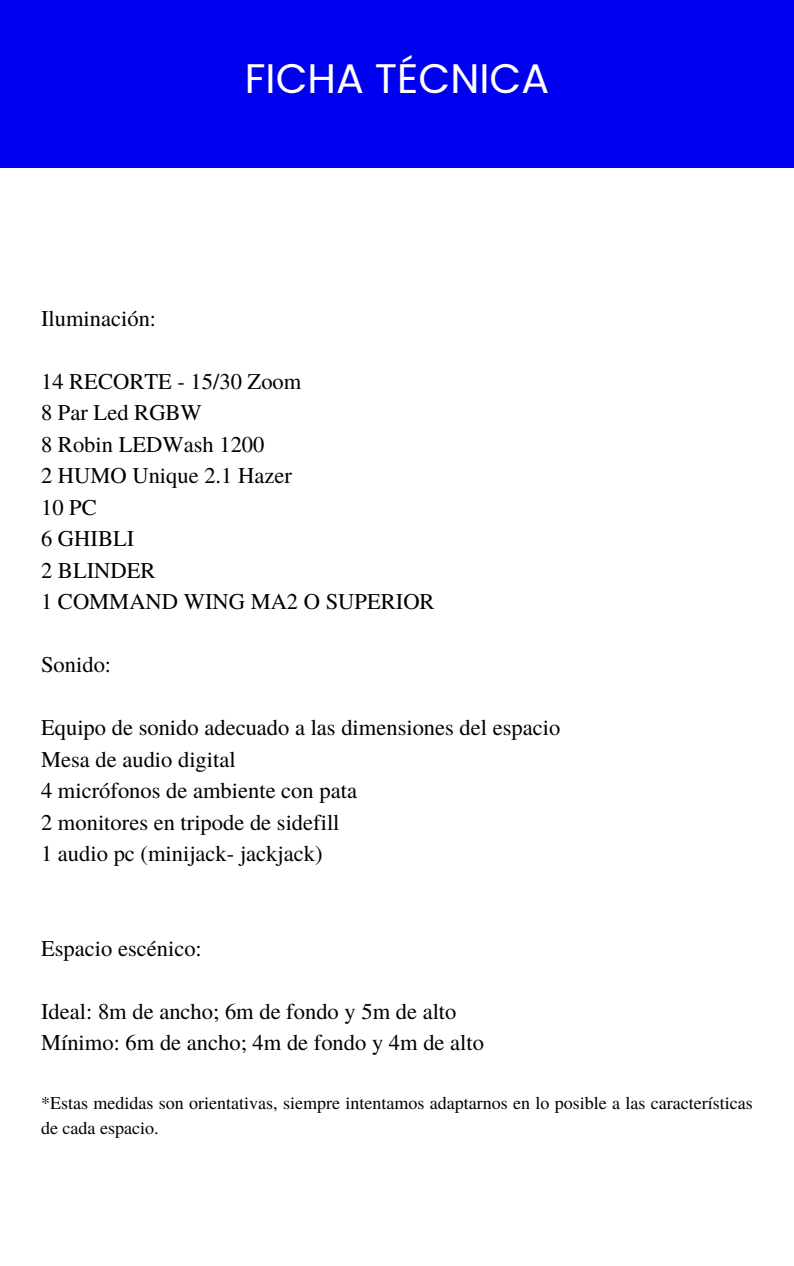
<style>
.page{position:relative;width:794px;height:1266px;background:#fff}
.page>*{position:absolute;margin:0;border:0;box-sizing:border-box;transform-origin:0 0}
.t1{font:41.25px "Poppins";color:#fff}
.t2{font:22.5px/31.5px "Te X Gyre Termes";color:#000}
.t3{font:18px/24.8px "Te X Gyre Termes";color:#000}
</style>
<div class="page">
<div style="left:0;top:0;width:793px;height:168px;background:#0000f0"></div>
<h2 class="t2" style="left:41px;top:301px;width:116px">Iluminación:</h2>
<h1 class="t1" style="left:244px;top:50px;width:306px">FICHA TÉCNICA</h1>
<h2 class="t2" style="left:41px;top:364px;width:395px">14 RECORTE - 15/30 Zoom<br>8 Par Led RGBW<br>8 Robin LEDWash 1200<br>2 HUMO Unique 2.1 Hazer<br>10 PC<br>6 GHIBLI<br>2 BLINDER<br>1 COMMAND WING MA2 O SUPERIOR</h2>
<h2 class="t2" style="left:41px;top:648px;width:72px">Sonido:</h2>
<h2 class="t2" style="left:41px;top:711px;width:520px">Equipo de sonido adecuado a las dimensiones del espacio Mesa de audio digital<br>4 micrófonos de ambiente con pata<br>2 monitores en tripode de sidefill<br>1 audio pc (minijack- jackjack)</h2>
<h2 class="t2" style="left:41px;top:931px;width:162px">Espacio escénico:</h2>
<h2 class="t2" style="left:41px;top:994px;width:444px">Ideal: 8m de ancho; 6m de fondo y 5m de alto<br>Mínimo: 6m de ancho; 4m de fondo y 4m de alto</h2>
<p class="t3" style="left:41px;top:1089px;width:712px">*Estas medidas son orientativas, siempre intentamos adaptarnos en lo posible a las características de cada espacio.</p>
</div>
